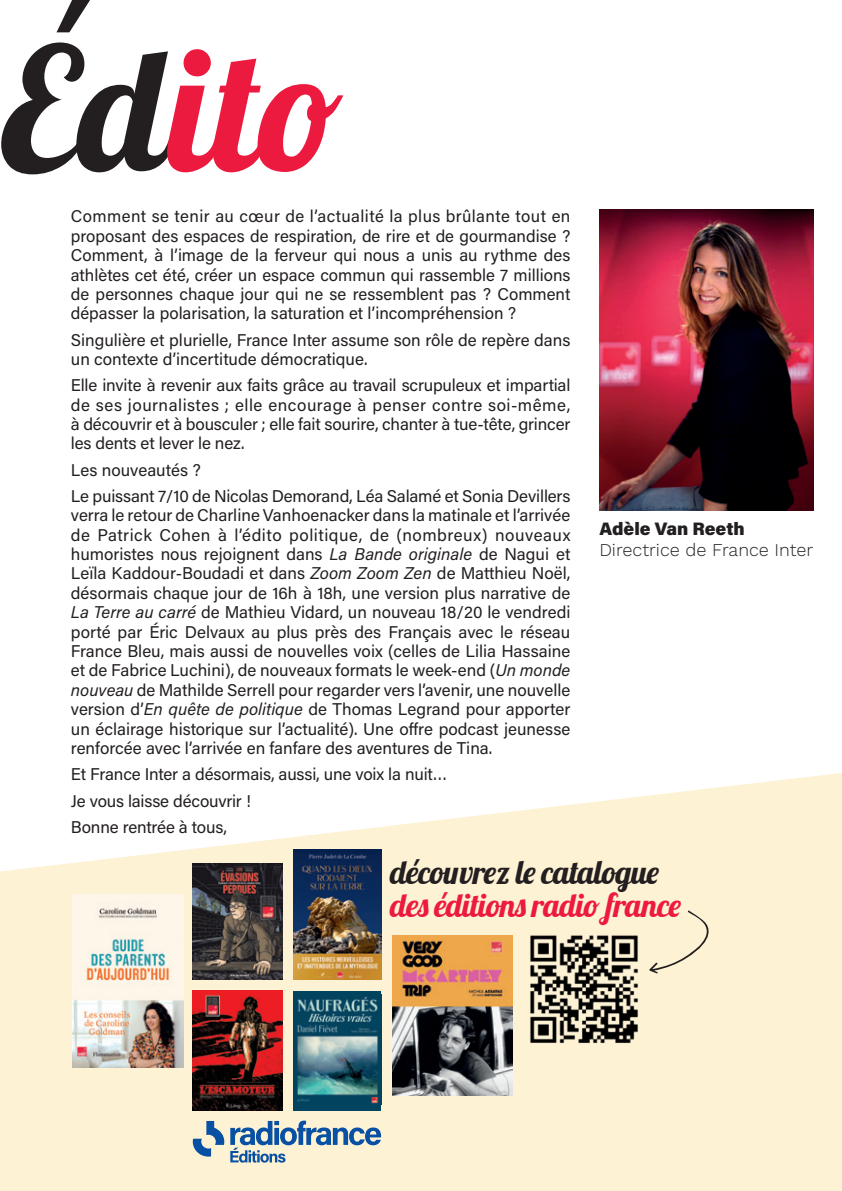
<style>
.page{position:relative;width:842px;height:1191px;background:#fff}
.page>*{position:absolute;margin:0;border:0;box-sizing:border-box;transform-origin:0 0}
.t1{font:171.2px "Lobster";color:#ed1a40}
.t2{font:32.4px "Lobster";letter-spacing:-.02em;color:#ed1a40}
.t3{font:32.4px "Lobster";letter-spacing:-.02em;color:#231f20}
.t4{font:300 18px "Work Sans";color:#231f20}
.t5{font:900 18px "Acumin Pro";color:#231f20}
.t6{font:17px/19.4px "Acumin Pro";letter-spacing:-.005em;color:#231f20;text-align:justify}
.s1{color:#231f20}
.s2{font-style:italic}
</style>
<div class="page">
<svg style="left:0;top:773px;width:842px;height:418px;fill:#fef2d4"></svg>
<img style="left:599px;top:210px;width:215px;height:301px">
<img style="left:72px;top:895px;width:111px;height:172px">
<img style="left:523px;top:928px;width:121px;height:121px">
<img style="left:392px;top:936px;width:121px;height:159px">
<img style="left:193px;top:863px;width:89px;height:116px">
<img style="left:193px;top:990px;width:89px;height:120px">
<div style="left:294px;top:990px;width:87px;height:120px;background:#01445f"></div>
<img style="left:297px;top:996px;width:82px;height:108px">
<img style="left:294px;top:849px;width:87px;height:130px">
<svg style="left:193px;top:1121px;width:31px;height:35px"></svg>
<svg style="left:230px;top:1120px;width:151px;height:42px;background:#aebdc4"></svg>
<div style="left:649px;top:909px;width:73px;height:64px;background:#fef2d4"></div>
<h1 class="t1" style="left:0;top:0;width:337px"><span class="s1">Éd</span>ito</h1>
<p class="t6" style="left:71px;top:206px;width:501px">Comment se tenir au cœur de l’actualité la plus brûlante tout en proposant des espaces de respiration, de rire et de gourmandise ?<br>Comment, à l’image de la ferveur qui nous a unis au rythme des athlètes cet été, créer un espace commun qui rassemble 7 millions de personnes chaque jour qui ne se ressemblent pas ? Comment dépasser la polarisation, la saturation et l’incompréhension ?</p>
<p class="t6" style="left:71px;top:329px;width:501px">Singulière et plurielle, France Inter assume son rôle de repère dans un contexte d’incertitude démocratique.</p>
<p class="t6" style="left:71px;top:375px;width:501px">Elle invite à revenir aux faits grâce au travail scrupuleux et impartial de ses journalistes ; elle encourage à penser contre soi-même, à découvrir et à bousculer ; elle fait sourire, chanter à tue-tête, grincer les dents et lever le nez.</p>
<p class="t6" style="left:71px;top:456px;width:501px;line-height:26.2px">Les nouveautés ?<br>Le puissant 7/10 de Nicolas Demorand, Léa Salamé et Sonia Devillers</p>
<p class="t6" style="left:71px;top:505px;width:501px">verra le retour de Charline Vanhoenacker dans la matinale et l’arrivée de Patrick Cohen à l’édito politique, de (nombreux) nouveaux humoristes nous rejoignent dans <span class="s2">La Bande originale</span> de Nagui et Leïla Kaddour-Boudadi et dans <span class="s2">Zoom Zoom Zen</span> de Matthieu Noël, désormais chaque jour de 16h à 18h, une version plus narrative de <span class="s2">La Terre au carré</span> de Mathieu Vidard, un nouveau 18/20 le vendredi porté par Éric Delvaux au plus près des Français avec le réseau France Bleu, mais aussi de nouvelles voix (celles de Lilia Hassaine et de Fabrice Luchini), de nouveaux formats le week-end (<span class="s2">Un monde nouveau</span> de Mathilde Serrell pour regarder vers l’avenir, une nouvelle version d’<span class="s2">En quête de politique</span> de Thomas Legrand pour apporter un éclairage historique sur l’actualité). Une offre podcast jeunesse renforcée avec l’arrivée en fanfare des aventures de Tina.</p>
<p class="t6" style="left:71px;top:760px;width:378px;line-height:26.2px;text-align:left">Et France Inter a désormais, aussi, une voix la nuit…<br>Je vous laisse découvrir !<br>Bonne rentrée à tous,</p>
<p class="t5" style="left:599px;top:515px;width:147px">Adèle Van Reeth</p>
<p class="t4" style="left:599px;top:539px;width:216px">Directrice de France Inter</p>
<h2 class="t3" style="left:390px;top:852px;width:271px">découvrez le catalogue</h2>
<h2 class="t2" style="left:390px;top:884px;width:293px">des éditions radio france</h2>
</div>
